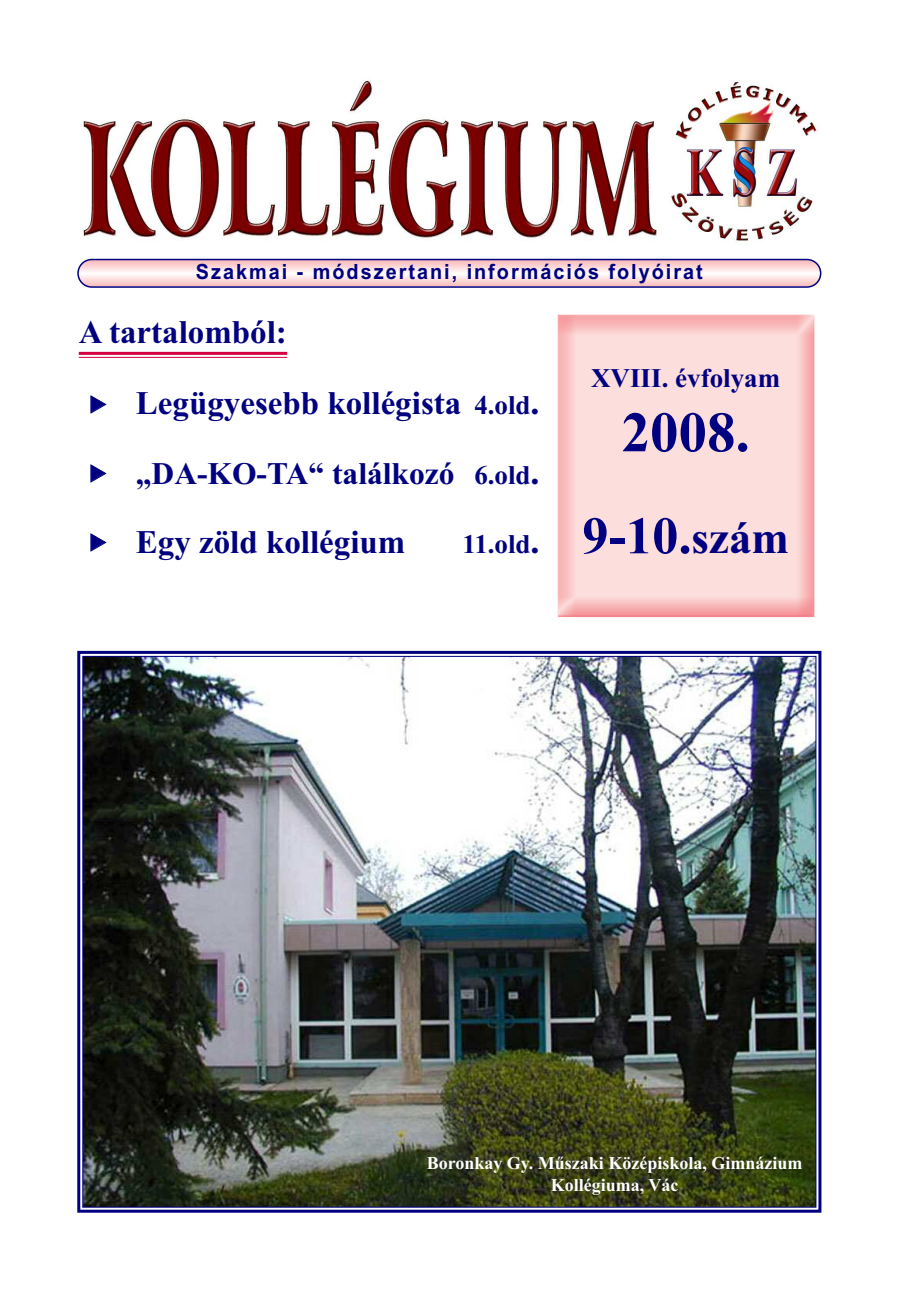
<style>
.page{position:relative;width:920px;height:1290px;background:#fff}
.page>*{position:absolute;margin:0;border:0;box-sizing:border-box;transform-origin:0 0}
.t1{font:700 57px "Times New Roman";color:#000080}
.t2{font:700 52.5px "Times New Roman";color:#000080}
.t3{font:700 33px "Times New Roman";color:#000080}
.t4{font:700 31.5px "Times New Roman";color:#000080}
.t5{font:700 27px "Times New Roman";color:#000080}
.t6{font:700 21px "Arial";letter-spacing:.1em;color:#000080;scale:.95 1}
.t7{font:700 18px/21.6px "Times New Roman";color:#fff;text-align:center}
.s1{font-size:27px}
.s2{font-size:36px}
.s3{font-size:45px}
</style>
<div class="page">
<svg style="left:77px;top:259px;width:744px;height:29px"></svg>
<img style="left:557px;top:314px;width:258px;height:304px">
<hr style="left:79px;top:352px;width:208px;height:3px;background:#d50042">
<hr style="left:79px;top:357px;width:208px;height:1px;background:#d50042">
<img style="left:82px;top:80px;width:575px;height:158px">
<img style="left:670px;top:82px;width:148px;height:163px">
<img style="left:84px;top:658px;width:730px;height:548px">
<div style="left:77px;top:651px;width:744px;height:562px;border:3px solid #000080"></div>
<p class="t6" style="left:196px;top:260px;width:535px">Szakmai - módszertani, információs folyóirat</p>
<p class="t3" style="left:79px;top:313px;width:210px">A tartalomból:</p>
<p class="t3" style="left:136px;top:384px;width:405px">Legügyesebb kollégista <span class="s1">4.old</span><span class="s2">.</span></p>
<p class="t4" style="left:136px;top:454px;width:405px">„DA-KO-TA“ találkozó <span class="s1">6.old</span><span class="s2">.</span></p>
<p class="t3" style="left:136px;top:522px;width:271px">Egy zöld kollégium</p>
<p class="t5" style="left:462px;top:528px;width:79px">11.old<span class="s2">.</span></p>
<p class="t5" style="left:591px;top:362px;width:190px">XVIII. évfolyam</p>
<h1 class="t1" style="left:621px;top:398px;width:130px">2008.</h1>
<h2 class="t2" style="left:582px;top:504px;width:208px">9-10.<span class="s3">szám</span></h2>
<p class="t7" style="left:427px;top:1152px;width:377px">Boronkay Gy. Műszaki Középiskola, Gimnázium<br>Kollégiuma, Vác</p>
</div>
